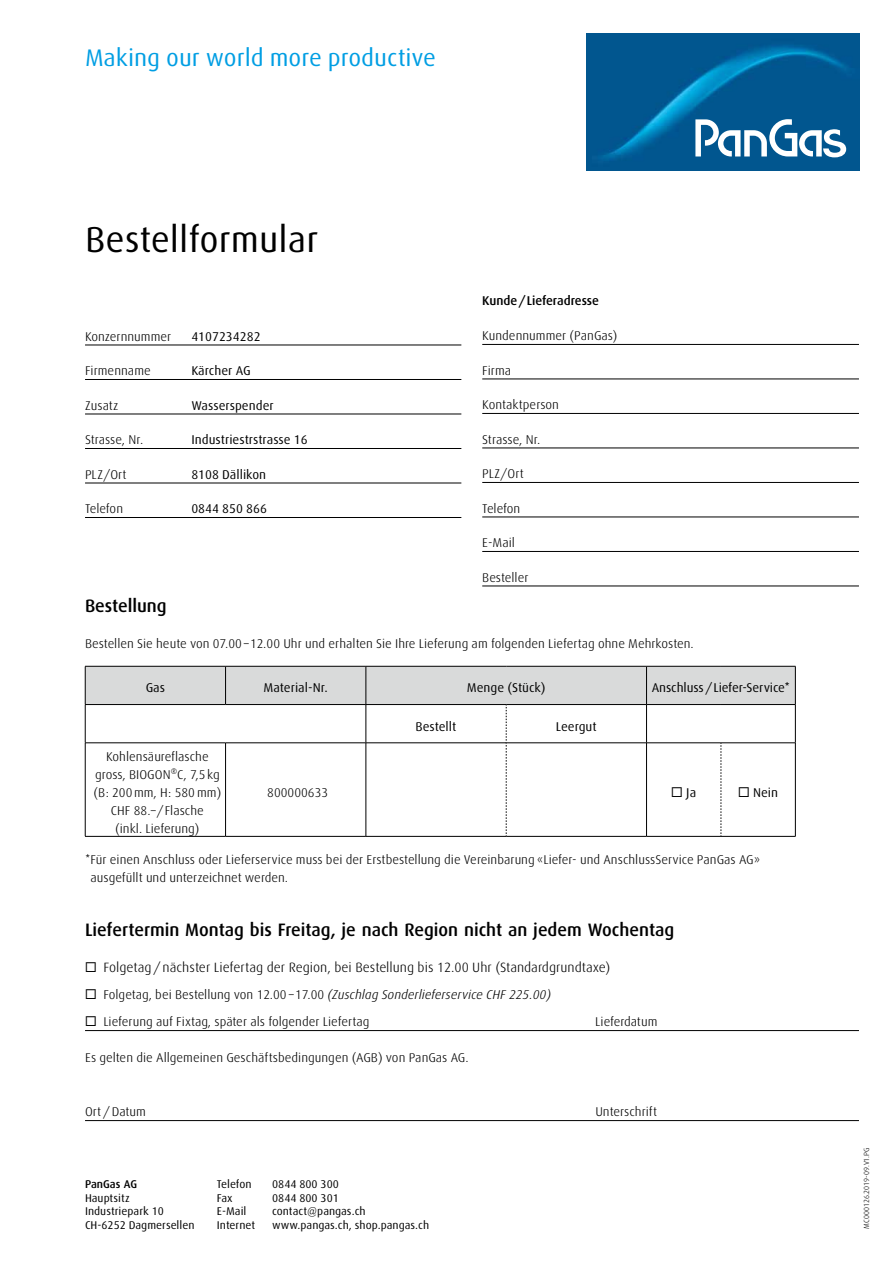
<style>
.page{position:relative;width:893px;height:1263px;background:#fff}
.page>*{position:absolute;margin:0;border:0;box-sizing:border-box;transform-origin:0 0}
.t1{font:36px "Linde Dax Global";color:#000}
.t2{font:24px "Linde Dax Global";letter-spacing:-.005em;color:#009ee3}
.t3{font:500 18px "Linde Dax Global";color:#000}
.t4{font:300 13.5px "Linde Dax Global";color:#000}
.t5{font:300 12.75px/18px "Linde Dax Global";color:#000}
.t6{font:12.75px "Linde Dax Global";color:#000}
.t7{font:500 12.75px "Linde Dax Global";color:#000}
.t8{font:11.25px "Linde Dax Global";color:#000}
.t9{font:500 11.25px "Linde Dax Global";letter-spacing:-.005em;color:#000}
.t10{font:300 7.5px "Linde Dax Global";color:#000}
.s1{font-weight:300;font-size:13.5px}
.s2{font-size:13.5px}
.s3{font-style:italic}
</style>
<div class="page">
<img style="left:587px;top:34px;width:272px;height:136px">
<svg style="left:695px;top:119px;width:151px;height:39px"></svg>
<hr style="left:85px;top:345px;width:376px;height:1px;background:#000">
<hr style="left:85px;top:379px;width:376px;height:1px;background:#000">
<hr style="left:85px;top:414px;width:376px;height:1px;background:#000">
<hr style="left:85px;top:448px;width:376px;height:1px;background:#000">
<hr style="left:85px;top:483px;width:376px;height:1px;background:#000">
<hr style="left:85px;top:517px;width:376px;height:1px;background:#000">
<hr style="left:795px;top:666px;width:1px;height:38px;background:#000">
<hr style="left:795px;top:705px;width:1px;height:38px;background:#000">
<hr style="left:795px;top:743px;width:1px;height:93px;background:#000">
<hr style="left:85px;top:836px;width:141px;height:1px;background:#000">
<hr style="left:226px;top:836px;width:140px;height:1px;background:#000">
<hr style="left:366px;top:836px;width:140px;height:1px;background:#000">
<hr style="left:506px;top:836px;width:140px;height:1px;background:#000">
<hr style="left:646px;top:836px;width:75px;height:1px;background:#000">
<hr style="left:721px;top:836px;width:74px;height:1px;background:#000">
<svg style="left:85px;top:666px;width:710px;height:170px"></svg>
<hr style="left:85px;top:1120px;width:774px;height:1px;background:#000">
<hr style="left:85px;top:1030px;width:774px;height:1px;background:#000">
<hr style="left:482px;top:344px;width:377px;height:1px;background:#000">
<hr style="left:482px;top:379px;width:377px;height:1px;background:#000">
<hr style="left:482px;top:413px;width:377px;height:1px;background:#000">
<hr style="left:482px;top:448px;width:377px;height:1px;background:#000">
<hr style="left:482px;top:482px;width:377px;height:1px;background:#000">
<hr style="left:482px;top:517px;width:377px;height:1px;background:#000">
<hr style="left:482px;top:551px;width:377px;height:1px;background:#000">
<hr style="left:482px;top:586px;width:377px;height:1px;background:#000">
<h2 class="t2" style="left:85px;top:44px;width:353px">Making our world more productive</h2>
<h1 class="t1" style="left:85px;top:219px;width:235px">Bestellformular</h1>
<p class="t5" style="left:85px;top:327px;width:88px">Konzernnummer</p>
<p class="t6" style="left:191px;top:329px;width:71px">4107234282</p>
<p class="t5" style="left:85px;top:362px;width:67px">Firmenname</p>
<p class="t6" style="left:191px;top:363px;width:61px">Kärcher AG</p>
<p class="t5" style="left:85px;top:396px;width:35px">Zusatz</p>
<p class="t6" style="left:191px;top:398px;width:84px">Wasserspender</p>
<p class="t5" style="left:85px;top:431px;width:60px">Strasse, Nr.</p>
<p class="t6" style="left:191px;top:432px;width:118px">Industriestrstrasse 16</p>
<p class="t5" style="left:85px;top:465px;width:43px">PLZ/Ort</p>
<p class="t6" style="left:191px;top:467px;width:76px">8108 Dällikon</p>
<p class="t5" style="left:85px;top:500px;width:40px">Telefon</p>
<p class="t6" style="left:191px;top:501px;width:77px">0844 850 866</p>
<p class="t7" style="left:482px;top:294px;width:118px">Kunde/Lieferadresse</p>
<p class="t5" style="left:482px;top:327px;width:137px">Kundennummer (PanGas)</p>
<p class="t5" style="left:482px;top:361px;width:30px">Firma</p>
<p class="t5" style="left:482px;top:396px;width:78px">Kontaktperson</p>
<p class="t5" style="left:482px;top:430px;width:60px">Strasse, Nr.</p>
<p class="t5" style="left:482px;top:465px;width:43px">PLZ/Ort</p>
<p class="t5" style="left:482px;top:499px;width:40px">Telefon</p>
<p class="t5" style="left:482px;top:534px;width:34px">E-Mail</p>
<p class="t5" style="left:482px;top:568px;width:48px">Besteller</p>
<h3 class="t3" style="left:85px;top:595px;width:83px">Bestellung</h3>
<p class="t5" style="left:85px;top:635px;width:610px">Bestellen Sie heute von 07.00 –12.00 Uhr und erhalten Sie Ihre Lieferung am folgenden Liefertag ohne Mehrkosten.</p>
<p class="t6" style="left:146px;top:681px;width:21px">Gas</p>
<p class="t6" style="left:264px;top:681px;width:66px">Material-Nr.</p>
<p class="t6" style="left:467px;top:681px;width:80px">Menge (Stück)</p>
<p class="t6" style="left:652px;top:681px;width:140px">Anschluss/Liefer-Service*</p>
<p class="t6" style="left:416px;top:719px;width:42px">Bestellt</p>
<p class="t6" style="left:556px;top:719px;width:42px">Leergut</p>
<p class="t5" style="left:94px;top:747px;width:129px;text-align:center">Kohlensäureflasche gross, BIOGON®C, 7,5kg (B: 200mm, H: 580 mm)<br>CHF 88.–/Flasche<br>(inkl. Lieferung)</p>
<p class="t5" style="left:267px;top:783px;width:62px">800000633</p>
<p class="t6" style="left:671px;top:785px;width:26px"><span class="s1">☐</span> Ja</p>
<p class="t6" style="left:738px;top:785px;width:42px"><span class="s1">☐</span> Nein</p>
<p class="t5" style="left:90px;top:851px;width:671px;text-indent:-5px">*Für einen Anschluss oder Lieferservice muss bei der Erstbestellung die Vereinbarung «Liefer- und AnschlussService PanGas AG» ausgefüllt und unterzeichnet werden.</p>
<h3 class="t3" style="left:85px;top:919px;width:591px">Liefertermin Montag bis Freitag, je nach Region nicht an jedem Wochentag</h3>
<p class="t4" style="left:85px;top:959px;width:527px">☐ Folgetag/nächster Liefertag der Region, bei Bestellung bis 12.00 Uhr (Standardgrundtaxe)</p>
<p class="t5" style="left:85px;top:981px;width:468px;line-height:27px"><span class="s2">☐</span> Folgetag, bei Bestellung von 12.00 –17.00 <span class="s3">(Zuschlag Sonderlieferservice CHF 225.00) </span><span class="s2">☐</span> Lieferung auf Fixtag, später als folgender Liefertag</p>
<p class="t5" style="left:595px;top:1013px;width:64px">Lieferdatum</p>
<p class="t5" style="left:85px;top:1049px;width:385px">Es gelten die Allgemeinen Geschäftsbedingungen (AGB) von PanGas AG.</p>
<p class="t5" style="left:85px;top:1103px;width:62px">Ort/Datum</p>
<p class="t5" style="left:595px;top:1103px;width:63px">Unterschrift</p>
<p class="t9" style="left:85px;top:1178px;width:54px">PanGas AG</p>
<p class="t8" style="left:217px;top:1178px;width:36px">Telefon</p>
<p class="t8" style="left:272px;top:1178px;width:68px">0844 800 300</p>
<p class="t8" style="left:85px;top:1191px;width:46px">Hauptsitz</p>
<p class="t8" style="left:217px;top:1191px;width:17px">Fax</p>
<p class="t8" style="left:272px;top:1191px;width:68px">0844 800 301</p>
<p class="t8" style="left:85px;top:1205px;width:80px">Industriepark 10</p>
<p class="t8" style="left:217px;top:1205px;width:31px">E-Mail</p>
<p class="t8" style="left:272px;top:1205px;width:95px">contact@pangas.ch</p>
<p class="t8" style="left:85px;top:1218px;width:111px">CH-6252 Dagmersellen</p>
<p class="t8" style="left:217px;top:1218px;width:40px">Internet</p>
<p class="t8" style="left:272px;top:1218px;width:159px">www.pangas.ch, shop.pangas.ch</p>
<p class="t10" style="left:862px;top:1229px;width:83px;rotate:-90deg">MC000126.2019-09.V1.PG</p>
</div>
